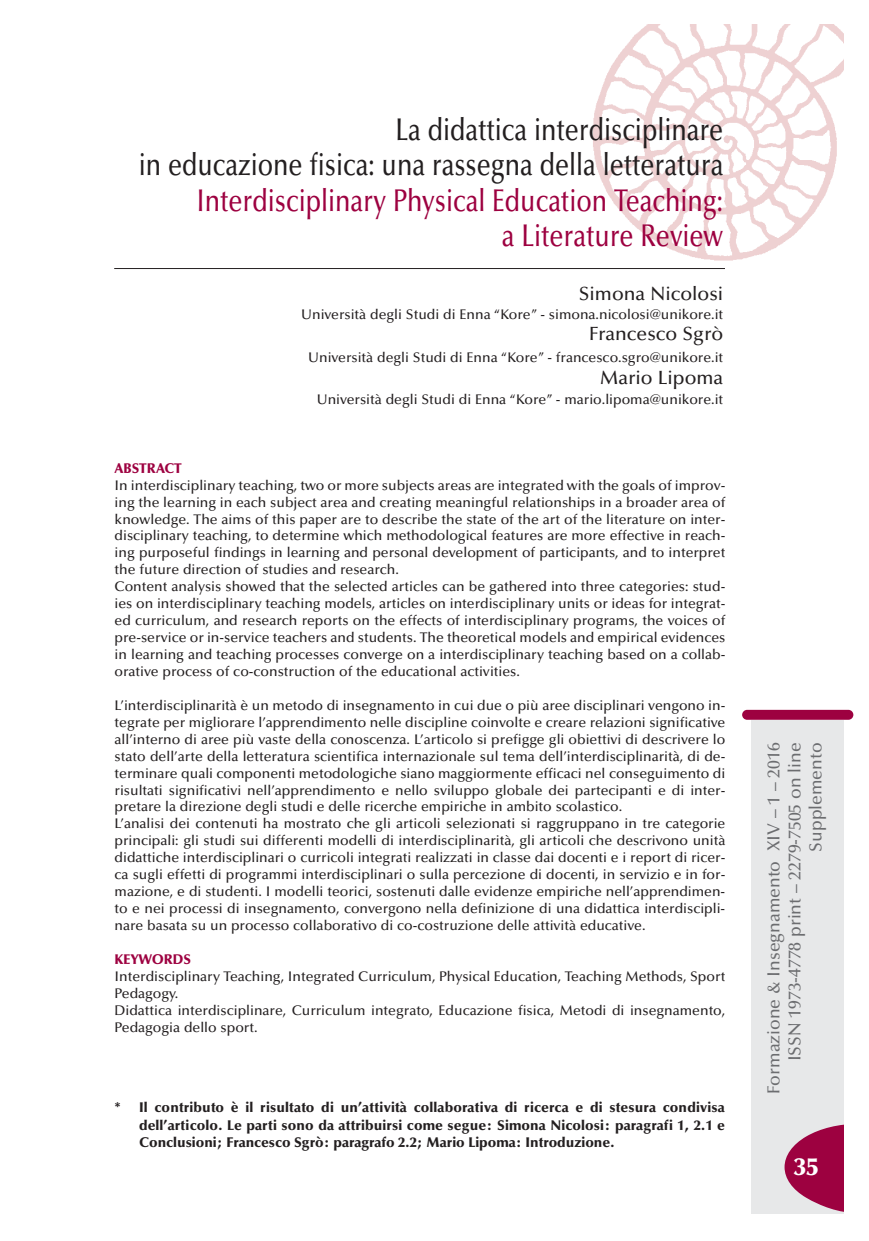
<style>
.page{position:relative;width:869px;height:1241px;background:#fff}
.page>*{position:absolute;margin:0;border:0;box-sizing:border-box;transform-origin:0 0}
.t1{font:500 31.5px/35.5px "Optima";color:#231f20;text-align:right;scale:.8 1}
.t2{font:500 31.5px/35.5px "Optima";color:#9d0140;text-align:right;scale:.8 1}
.t3{font:900 24.5px "Optima";color:#fff}
.t4{font:500 19.25px "Optima";color:#231f20}
.t5{font:500 17.5px/21px "Optima";color:#6c6d70;text-align:right}
.t6{font:500 14px/17px "Optima";color:#231f20}
.t7{font:900 14px/17.7px "Optima";color:#231f20;text-align:justify}
.t8{font:900 14px "Optima";letter-spacing:-.01em;color:#9d0140}
</style>
<div class="page">
<img style="left:593px;top:25px;width:249px;height:244px">
<hr style="left:114px;top:268px;width:610px;height:1px;background:#231f20">
<div style="left:750px;top:720px;width:92px;height:493px;background:#e7e8e9"></div>
<div style="left:741px;top:709px;width:112px;height:10px;background:#9d0140;border-radius:5px"></div>
<svg style="left:784px;top:1123px;width:60px;height:89px"></svg>
<h1 class="t1" style="left:139px;top:114px;width:731px">La didattica interdisciplinare<br>in educazione fisica: una rassegna della letteratura</h1>
<h1 class="t2" style="left:196px;top:185px;width:659px">Interdisciplinary Physical Education Teaching: a Literature Review</h1>
<h3 class="t4" style="left:578px;top:285px;width:146px">Simona Nicolosi</h3>
<p class="t6" style="left:301px;top:307px;width:423px">Università degli Studi di Enna “Kore” - simona.nicolosi@unikore.it</p>
<h3 class="t4" style="left:589px;top:326px;width:135px">Francesco Sgrò</h3>
<p class="t6" style="left:308px;top:350px;width:416px">Università degli Studi di Enna “Kore” - francesco.sgro@unikore.it</p>
<h3 class="t4" style="left:600px;top:370px;width:124px">Mario Lipoma</h3>
<p class="t6" style="left:316px;top:392px;width:408px">Università degli Studi di Enna “Kore” - mario.lipoma@unikore.it</p>
<p class="t8" style="left:115px;top:462px;width:69px">ABSTRACT</p>
<p class="t6" style="left:115px;top:478px;width:612px">In interdisciplinary teaching, two or more subjects areas are integrated with the goals of improv&shy;ing the learning in each subject area and creating meaningful relationships in a broader area of knowledge. The aims of this paper are to describe the state of the art of the literature on inter&shy;disciplinary teaching, to determine which methodological features are more effective in reach&shy;ing purposeful findings in learning and personal development of participants, and to interpret the future direction of studies and research.<br>Content analysis showed that the selected articles can be gathered into three categories: stud&shy;ies on interdisciplinary teaching models, articles on interdisciplinary units or ideas for integrat&shy;ed curriculum, and research reports on the effects of interdisciplinary programs, the voices of pre-service or in-service teachers and students. The theoretical models and empirical evidences in learning and teaching processes converge on a interdisciplinary teaching based on a collab&shy;orative process of co-construction of the educational activities.</p>
<p class="t6" style="left:114px;top:698px;width:612px">L’interdisciplinarità è un metodo di insegnamento in cui due o più aree disciplinari vengono in&shy;tegrate per migliorare l’apprendimento nelle discipline coinvolte e creare relazioni significative all’interno di aree più vaste della conoscenza. L’articolo si prefigge gli obiettivi di descrivere lo stato dell’arte della letteratura scientifica internazionale sul tema dell’interdisciplinarità, di de&shy;terminare quali componenti metodologiche siano maggiormente efficaci nel conseguimento di risultati significativi nell’apprendimento e nello sviluppo globale dei partecipanti e di inter&shy;pretare la direzione degli studi e delle ricerche empiriche in ambito scolastico.<br>L’analisi dei contenuti ha mostrato che gli articoli selezionati si raggruppano in tre categorie principali: gli studi sui differenti modelli di interdisciplinarità, gli articoli che descrivono unità didattiche interdisciplinari o curricoli integrati realizzati in classe dai docenti e i report di ricer&shy;ca sugli effetti di programmi interdisciplinari o sulla percezione di docenti, in servizio e in for&shy;mazione, e di studenti. I modelli teorici, sostenuti dalle evidenze empiriche nell’apprendimen&shy;to e nei processi di insegnamento, convergono nella definizione di una didattica interdiscipli&shy;nare basata su un processo collaborativo di co-costruzione delle attività educative.</p>
<p class="t8" style="left:115px;top:953px;width:78px">KEYWORDS</p>
<p class="t6" style="left:114px;top:968px;width:612px">Interdisciplinary Teaching, Integrated Curriculum, Physical Education, Teaching Methods, Sport Pedagogy.<br>Didattica interdisciplinare, Curriculum integrato, Educazione fisica, Metodi di insegnamento, Pedagogia dello sport.</p>
<p class="t7" style="left:139px;top:1099px;width:587px;text-indent:-25px">* Il contributo è il risultato di un’attività collaborativa di ricerca e di stesura condivisa dell’articolo. Le parti sono da attribuirsi come segue: Simona Nicolosi: paragrafi 1, 2.1 e Conclusioni; Francesco Sgrò: paragrafo 2.2; Mario Lipoma: Introduzione.</p>
<p class="t5" style="left:764px;top:1093px;width:352px;rotate:-90deg">Formazione &amp; Insegnamento XIV – 1 – 2016<br>ISSN 1973-4778 print – 2279-7505 on line<br>Supplemento</p>
<h2 class="t3" style="left:793px;top:1156px;width:26px">35</h2>
</div>
